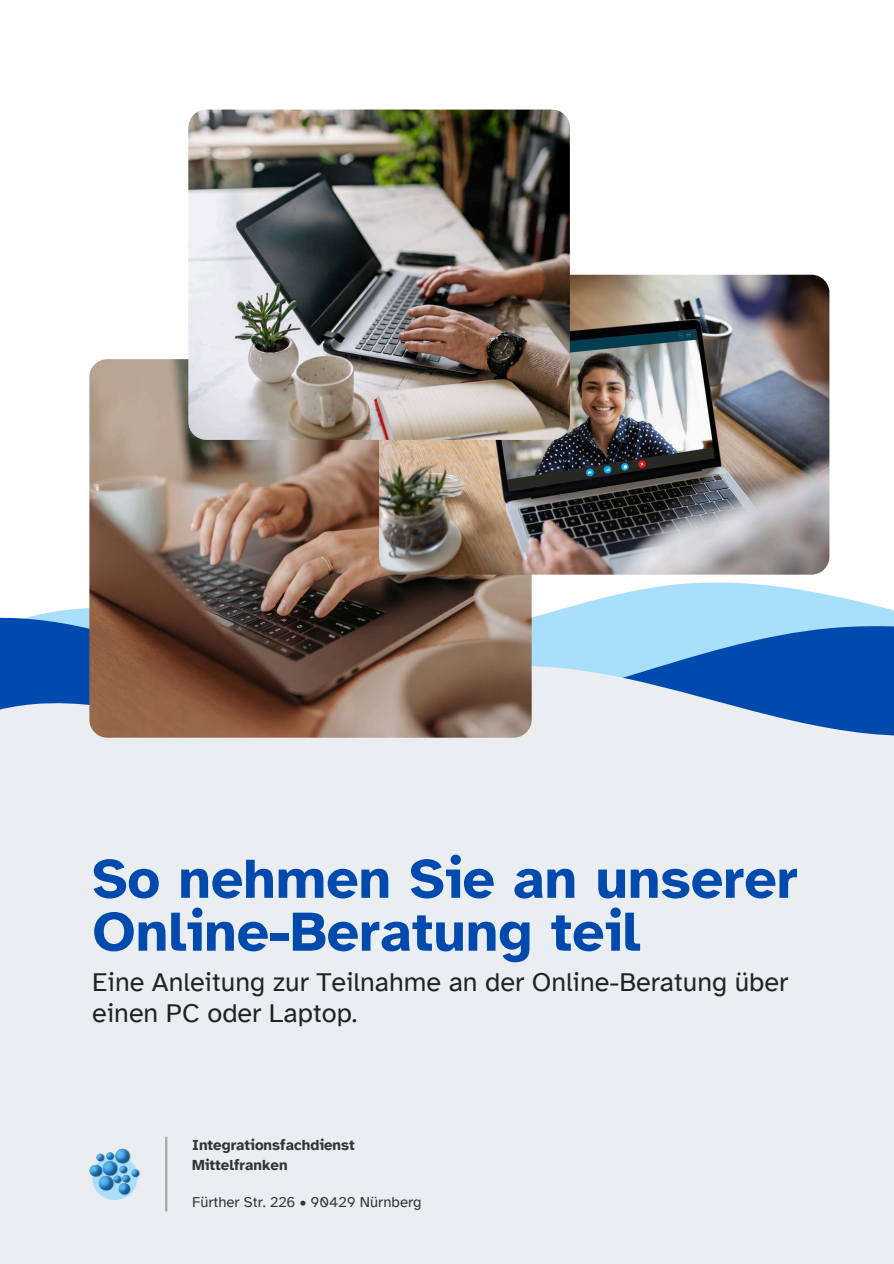
<style>
.page{position:relative;width:894px;height:1264px;background:#fff}
.page>*{position:absolute;margin:0;border:0;box-sizing:border-box;transform-origin:0 0}
.t1{font:700 57px/52.8px "Atkinson Hyperlegible";color:#004aad}
.t2{font:27px/31.5px "Atkinson Hyperlegible";color:#222}
.t3{font:700 15px/20.2px "Atkinson Hyperlegible";color:#343434}
.t4{font:15px "Atkinson Hyperlegible";color:#343434}
</style>
<div class="page">
<svg style="left:29px;top:574px;width:864px;height:43px"></svg>
<svg style="left:0;top:617px;width:893px;height:44px;background:#609ed9"></svg>
<svg style="left:0;top:661px;width:893px;height:85px;background:#8aabd5"></svg>
<div style="left:0;top:746px;width:893px;height:517px;background:#eaeef1"></div>
<img style="left:89px;top:359px;width:442px;height:378px;border-radius:18px">
<img style="left:379px;top:275px;width:450px;height:299px;border-radius:18px">
<img style="left:188px;top:110px;width:381px;height:329px;border-radius:18px">
<hr style="left:165px;top:1136px;width:2px;height:75px;background:#a6a6a6">
<svg style="left:90px;top:1156px;width:39px;height:43px"></svg>
<img style="left:97px;top:1148px;width:44px;height:47px">
<p class="t1" style="left:92px;top:852px;width:707px">So nehmen Sie an unserer<br>Online-Beratung teil</p>
<h1 class="t2" style="left:92px;top:966px;width:697px">Eine Anleitung zur Teilnahme an der Online-Beratung über einen PC oder Laptop.</h1>
<h2 class="t3" style="left:192px;top:1134px;width:164px">Integrationsfachdienst<br>Mittelfranken</h2>
<p class="t4" style="left:192px;top:1193px;width:231px">Fürther Str. 226 • 90429 Nürnberg</p>
</div>
